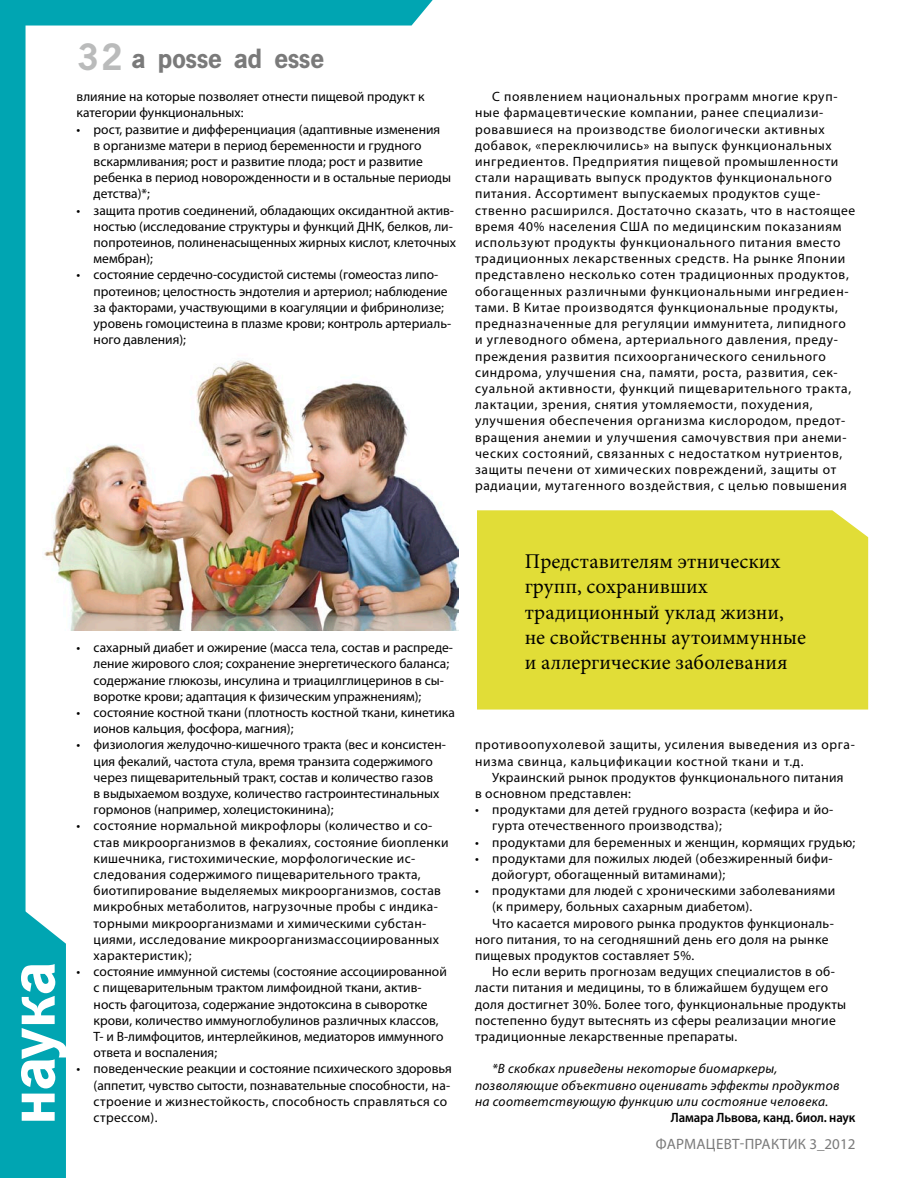
<style>
.page{position:relative;width:915px;height:1178px;background:#fff}
.page>*{position:absolute;margin:0;border:0;box-sizing:border-box;transform-origin:0 0}
.t1{font:700 67.5px "News Paper C";color:#fff}
.t2{font:700 39px "News Paper C";color:#babbbb}
.t3{font:700 28.5px "News Paper C";color:#7a7a7a}
.t4{font:21px/25.2px "Minion Pro";color:#000}
.t5{font:15px "Myriad Pro";color:#7a7a7a}
.t6{font:13.5px/16.2px "Myriad Pro";color:#000}
.t7{font:13.5px/16.2px "Myriad Pro";letter-spacing:.05em;color:#000}
.t8{font:13.5px/16.2px "Myriad Pro";letter-spacing:.025em;color:#000}
.t9{font:italic 13.5px/16.2px "Myriad Pro";letter-spacing:.025em;color:#000}
.t10{font:600 13.5px "Myriad Pro";letter-spacing:-.01em;color:#000;scale:.95 1}
</style>
<div class="page">
<svg style="left:0;top:0;width:433px;height:911px"></svg>
<div style="left:0;top:911px;width:66px;height:267px;background:#00a5b2"></div>
<div style="left:477px;top:510px;width:390px;height:199px;background:#e1dd37"></div>
<img style="left:42px;top:353px;width:416px;height:278px">
<h2 class="t2" style="left:77px;top:36px;width:48px">32</h2>
<h3 class="t3" style="left:132px;top:44px;width:194px">a posse ad esse</h3>
<p class="t6" style="left:77px;top:88px;width:349px">влияние на которые позволяет отнести пищевой продукт к категории функциональных:</p>
<p class="t6" style="left:94px;top:121px;width:359px;text-indent:-17px">• рост, развитие и дифференциация (адаптивные изменения<br>в организме матери в период беременности и грудного вскармливания; рост и развитие плода; рост и развитие ребенка в период новорожденности и в остальные периоды детства)*;</p>
<p class="t6" style="left:94px;top:202px;width:364px;text-indent:-17px">• защита против соединений, обладающих оксидантной актив&shy;ностью (исследование структуры и функций ДНК, белков, ли&shy;попротеинов, полиненасыщенных жирных кислот, клеточных мембран);</p>
<p class="t6" style="left:94px;top:267px;width:359px;text-indent:-17px">• состояние сердечно-сосудистой системы (гомеостаз липо&shy;протеинов; целостность эндотелия и артериол; наблюдение за факторами, участвующими в коагуляции и фибринолизе; уровень гомоцистеина в плазме крови; контроль артериаль&shy;ного давления);</p>
<p class="t7" style="left:475px;top:88px;width:382px;text-indent:17px">С появлением национальных программ многие круп&shy;ные фармацевтические компании, ранее специализи&shy;ровавшиеся на производстве биологически активных добавок, «переключились» на выпуск функциональных ингредиентов. Предприятия пищевой промышленности стали наращивать выпуск продуктов функционального питания. Ассортимент выпускаемых продуктов суще&shy;ственно расширился. Достаточно сказать, что в настоящее время 40% населения США по медицинским показаниям используют продукты функционального питания вместо традиционных лекарственных средств. На рынке Японии представлено несколько сотен традиционных продуктов, обогащенных различными функциональными ингредиен&shy;тами. В Китае производятся функциональные продукты, предназначенные для регуляции иммунитета, липидного и углеводного обмена, артериального давления, преду&shy;преждения развития психоорганического сенильного синдрома, улучшения сна, памяти, роста, развития, сек&shy;суальной активности, функций пищеварительного тракта, лактации, зрения, снятия утомляемости, похудения, улучшения обеспечения организма кислородом, предот&shy;вращения анемии и улучшения самочувствия при анеми&shy;ческих состояний, связанных с недостатком нутриентов, защиты печени от химических повреждений, защиты от радиации, мутагенного воздействия, с целью повышения</p>
<h1 class="t1" style="left:-4px;top:1124px;width:163px;rotate:-90deg">наука</h1>
<p class="t6" style="left:94px;top:639px;width:361px;text-indent:-17px">• сахарный диабет и ожирение (масса тела, состав и распреде&shy;ление жирового слоя; сохранение энергетического баланса; содержание глюкозы, инсулина и триацилглицеринов в сы&shy;воротке крови; адаптация к физическим упражнениям);</p>
<p class="t6" style="left:94px;top:704px;width:363px;text-indent:-17px">• состояние костной ткани (плотность костной ткани, кинетика ионов кальция, фосфора, магния);</p>
<p class="t6" style="left:94px;top:736px;width:353px;text-indent:-17px">• физиология желудочно-кишечного тракта (вес и консистен&shy;ция фекалий, частота стула, время транзита содержимого через пищеварительный тракт, состав и количество газов<br>в выдыхаемом воздухе, количество гастроинтестинальных гормонов (например, холецистокинина);</p>
<p class="t8" style="left:94px;top:817px;width:356px;text-indent:-17px">• состояние нормальной микрофлоры (количество и со&shy;став микроорганизмов в фекалиях, состояние биопленки кишечника, гистохимические, морфологические ис&shy;следования содержимого пищеварительного тракта, биотипирование выделяемых микроорганизмов, состав микробных метаболитов, нагрузочные пробы с индика&shy;торными микроорганизмами и химическими субстан&shy;циями, исследование микроорганизмассоциированных характеристик);</p>
<p class="t6" style="left:94px;top:963px;width:354px;text-indent:-17px">• состояние иммунной системы (состояние ассоциированной с пищеварительным трактом лимфоидной ткани, актив&shy;ность фагоцитоза, содержание эндотоксина в сыворотке крови, количество иммуноглобулинов различных классов, Т- и В-лимфоцитов, интерлейкинов, медиаторов иммунного ответа и воспаления;</p>
<p class="t6" style="left:94px;top:1060px;width:359px;text-indent:-17px">• поведенческие реакции и состояние психического здоровья (аппетит, чувство сытости, познавательные способности, на&shy;строение и жизнестойкость, способность справляться со стрессом).</p>
<h3 class="t4" style="left:524px;top:549px;width:283px">представителям этнических групп, сохранивших традиционный уклад жизни, не свойственны аутоиммунные и аллергические заболевания</h3>
<p class="t7" style="left:475px;top:736px;width:381px">противоопухолевой защиты, усиления выведения из орга&shy;низма свинца, кальцификации костной ткани и т.д.</p>
<p class="t8" style="left:475px;top:769px;width:370px;text-indent:17px">Украинский рынок продуктов функционального питания в основном представлен:</p>
<p class="t8" style="left:492px;top:801px;width:342px;text-indent:-17px">• продуктами для детей грудного возраста (кефира и йо&shy;гурта отечественного производства);</p>
<p class="t8" style="left:475px;top:834px;width:382px">• продуктами для беременных и женщин, кормящих грудью;</p>
<p class="t8" style="left:492px;top:850px;width:342px;text-indent:-17px">• продуктами для пожилых людей (обезжиренный бифи&shy;дойогурт, обогащенный витаминами);</p>
<p class="t8" style="left:475px;top:882px;width:361px">• продуктами для людей с хроническими заболеваниями</p>
<p class="t8" style="left:492px;top:898px;width:262px">(к примеру, больных сахарным диабетом).</p>
<p class="t8" style="left:492px;top:915px;width:343px">Что касается мирового рынка продуктов функциональ-</p>
<p class="t8" style="left:475px;top:931px;width:355px">ного питания, то на сегодняшний день его доля на рынке</p>
<p class="t8" style="left:475px;top:947px;width:221px">пищевых продуктов составляет 5%.</p>
<p class="t8" style="left:492px;top:963px;width:344px">Но если верить прогнозам ведущих специалистов в об-</p>
<p class="t8" style="left:475px;top:979px;width:354px">ласти питания и медицины, то в ближайшем будущем его</p>
<p class="t8" style="left:475px;top:996px;width:372px">доля достигнет 30%. Более того, функциональные продукты</p>
<p class="t8" style="left:475px;top:1012px;width:362px">постепенно будут вытеснять из сферы реализации многие</p>
<p class="t8" style="left:475px;top:1028px;width:263px">традиционные лекарственные препараты.</p>
<p class="t9" style="left:475px;top:1060px;width:366px;text-indent:17px">*В скобках приведены некоторые биомаркеры, позволяющие объективно оценивать эффекты продуктов на соответствующую функцию или состояние человека.</p>
<p class="t10" style="left:670px;top:1109px;width:196px">Ламара Львова, канд. биол. наук</p>
<p class="t5" style="left:655px;top:1135px;width:201px">Фармацевт-Практик 3_2012</p>
</div>
